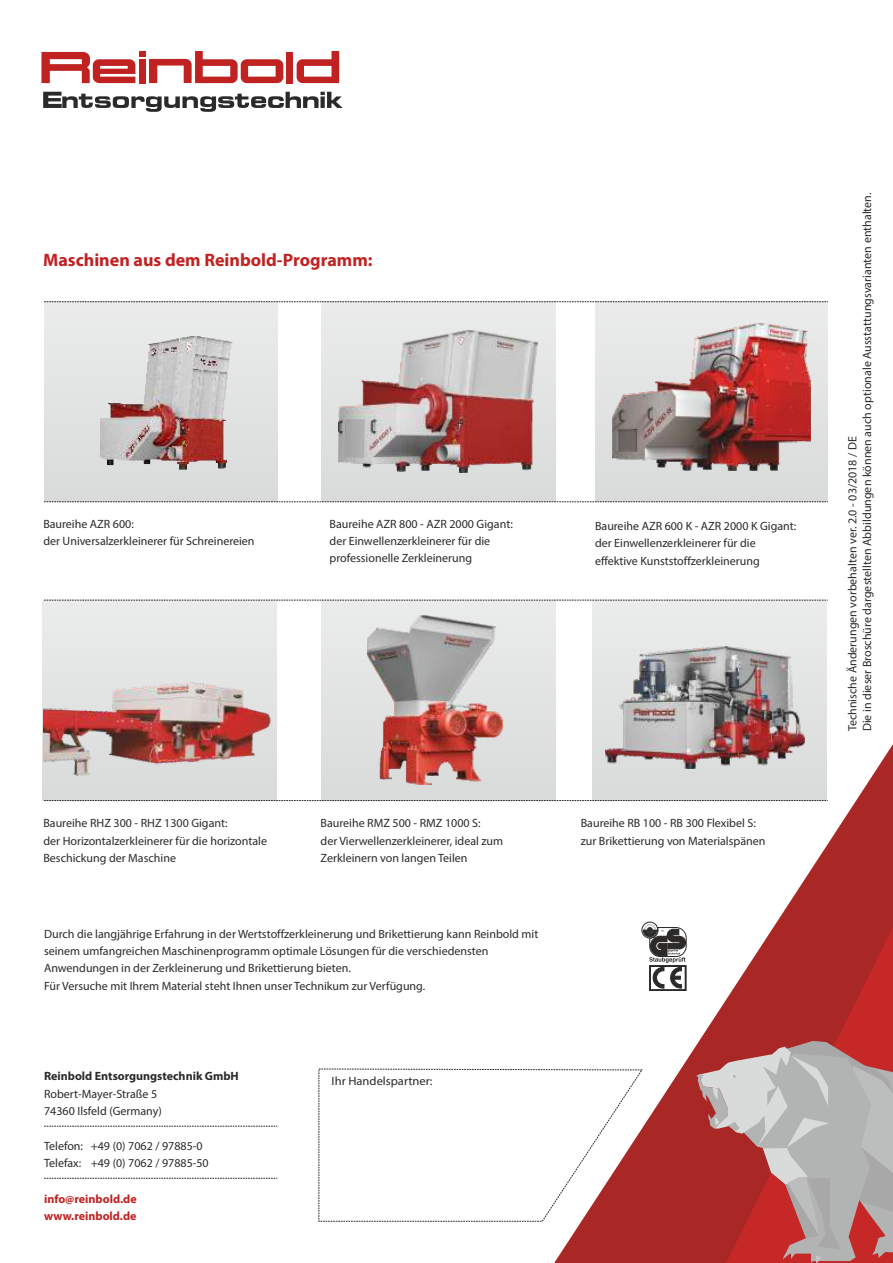
<style>
.page{position:relative;width:893px;height:1263px;background:#fff}
.page>*{position:absolute;margin:0;border:0;box-sizing:border-box;transform-origin:0 0}
.t1{font:700 18px "Myriad Pro";color:#c02222}
.t2{font:12px/17.2px "Myriad Pro";color:#2b2a29}
.t3{font:700 12px/17.9px "Myriad Pro";color:#c02222}
.t4{font:700 12px "Myriad Pro";color:#2b2a29}
.t5{font:12px "Myriad Pro";color:#2b2a29;scale:1.04 1}
</style>
<div class="page">
<div style="left:322px;top:600px;width:233px;height:200px;background:#e2e3e3"></div>
<div style="left:43px;top:600px;width:233px;height:200px;background:#e6e7e7"></div>
<div style="left:44px;top:302px;width:234px;height:200px;background:#e2e3e3"></div>
<svg style="left:554px;top:718px;width:339px;height:545px"></svg>
<svg style="left:713px;top:889px;width:180px;height:152px;fill:#a92725"></svg>
<svg style="left:696px;top:1041px;width:197px;height:222px;background:#b88181"></svg>
<div style="left:642px;top:922px;width:16px;height:16px;border:1px solid #2b2a29;border-radius:50%"></div>
<svg style="left:643px;top:924px;width:43px;height:67px"></svg>
<div style="left:322px;top:302px;width:233px;height:200px;background:#e2e3e3"></div>
<div style="left:596px;top:302px;width:232px;height:200px;background:#dfe0e0"></div>
<div style="left:593px;top:600px;width:233px;height:200px;background:#e6e7e7"></div>
<svg style="left:318px;top:1068px;width:325px;height:154px"></svg>
<div style="left:139px;top:59px;width:7px;height:24px;background:#c02222"></div>
<div style="left:139px;top:51px;width:7px;height:6px;background:#c02222"></div>
<div style="left:287px;top:52px;width:6px;height:31px;background:#c02222"></div>
<svg style="left:297px;top:51px;width:42px;height:32px"></svg>
<svg style="left:41px;top:52px;width:94px;height:31px"></svg>
<svg style="left:149px;top:51px;width:134px;height:32px"></svg>
<svg style="left:43px;top:92px;width:300px;height:20px"></svg>
<svg style="left:44px;top:1126px;width:233px;height:1px"></svg>
<svg style="left:44px;top:1178px;width:233px;height:1px"></svg>
<svg style="left:44px;top:800px;width:784px;height:1px"></svg>
<svg style="left:44px;top:600px;width:784px;height:1px"></svg>
<svg style="left:44px;top:501px;width:784px;height:1px"></svg>
<svg style="left:44px;top:301px;width:784px;height:1px"></svg>
<img style="left:338px;top:330px;width:200px;height:143px">
<img style="left:101px;top:336px;width:132px;height:134px">
<img style="left:43px;top:683px;width:227px;height:100px">
<img style="left:612px;top:324px;width:198px;height:147px">
<img style="left:367px;top:616px;width:135px;height:169px">
<img style="left:606px;top:647px;width:198px;height:122px">
<h1 class="t1" style="left:43px;top:252px;width:331px">Maschinen aus dem Reinbold-Programm:</h1>
<p class="t2" style="left:43px;top:516px;width:213px">Baureihe AZR 600:<br>der Universalzerkleinerer für Schreinereien</p>
<p class="t2" style="left:330px;top:516px;width:185px">Baureihe AZR 800 - AZR 2000 Gigant: der Einwellenzerkleinerer für die professionelle Zerkleinerung</p>
<p class="t2" style="left:595px;top:518px;width:203px">Baureihe AZR 600 K - AZR 2000 K Gigant: der Einwellenzerkleinerer für die effektive Kunststoffzerkleinerung</p>
<p class="t2" style="left:43px;top:816px;width:225px">Baureihe RHZ 300 - RHZ 1300 Gigant:<br>der Horizontalzerkleinerer für die horizontale<br>Beschickung der Maschine</p>
<p class="t2" style="left:321px;top:816px;width:184px">Baureihe RMZ 500 - RMZ 1000 S:<br>der Vierwellenzerkleinerer, ideal zum<br>Zerkleinern von langen Teilen</p>
<p class="t2" style="left:581px;top:816px;width:186px">Baureihe RB 100 - RB 300 Flexibel S: zur Brikettierung von Materialspänen</p>
<p class="t2" style="left:44px;top:926px;width:496px">Durch die langjährige Erfahrung in der Wertstoffzerkleinerung und Brikettierung kann Reinbold mit seinem umfangreichen Maschinenprogramm optimale Lösungen für die verschiedensten Anwendungen in der Zerkleinerung und Brikettierung bieten.<br>Für Versuche mit Ihrem Material steht Ihnen unser Technikum zur Verfügung.</p>
<p class="t4" style="left:44px;top:1071px;width:196px">Reinbold Entsorgungstechnik GmbH</p>
<p class="t2" style="left:44px;top:1086px;width:119px">Robert-Mayer-Straße 5<br>74360 Ilsfeld (Germany)</p>
<p class="t2" style="left:44px;top:1138px;width:166px">Telefon: +49 (0) 7062 / 97885-0<br>Telefax: +49 (0) 7062 / 97885-50</p>
<p class="t3" style="left:44px;top:1191px;width:94px">info@reinbold.de www.reinbold.de</p>
<p class="t5" style="left:332px;top:1076px;width:99px">Ihr Handelspartner:</p>
<p class="t2" style="left:846px;top:731px;width:541px;line-height:14.4px;rotate:-90deg">Technische Änderungen vorbehalten ver. 2.0 - 03/2018 / DE<br>Die in dieser Broschüre dargestellten Abbildungen können auch optionale Ausstattungsvarianten enthalten.</p>
</div>
